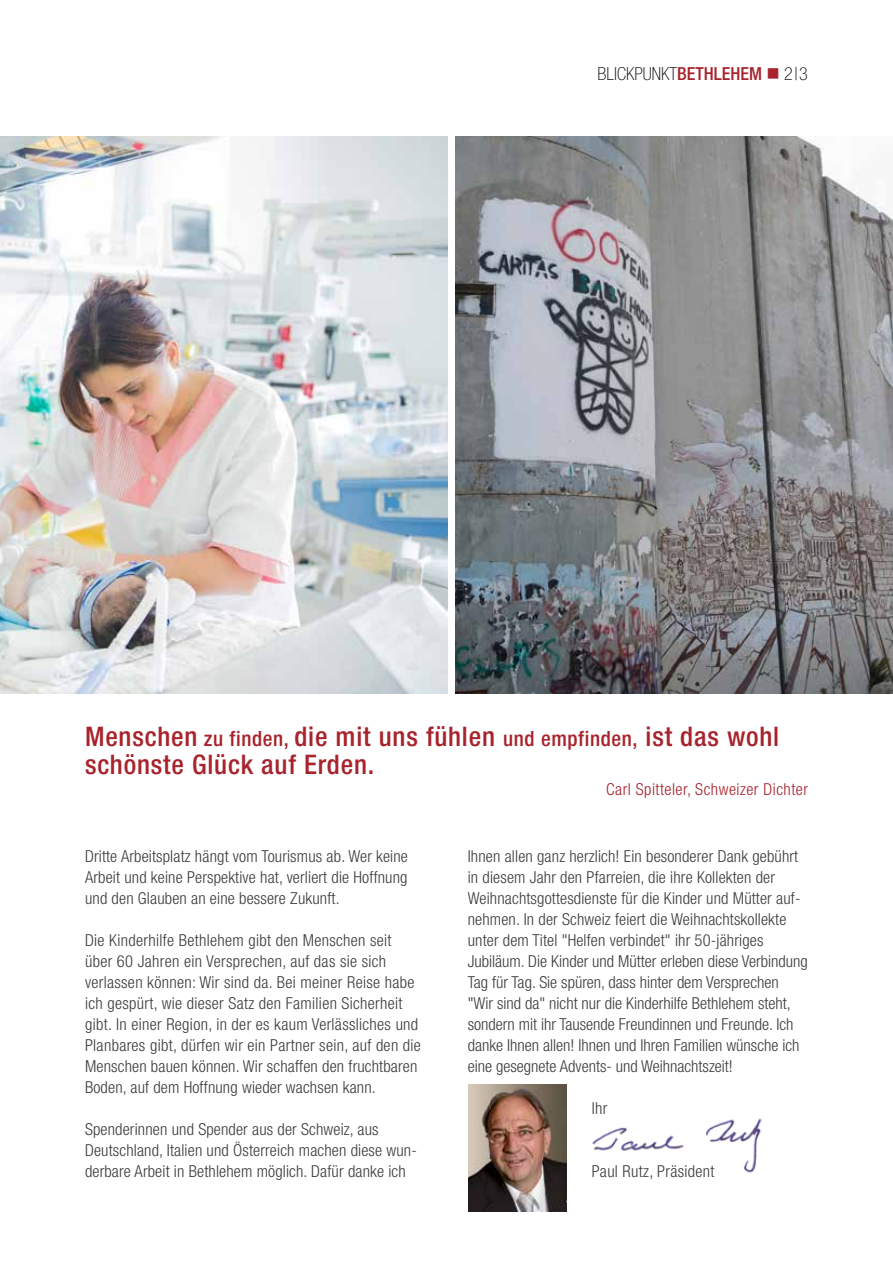
<style>
.page{position:relative;width:893px;height:1263px;background:#fff}
.page>*{position:absolute;margin:0;border:0;box-sizing:border-box;transform-origin:0 0}
.t1{font:500 condensed 27px/28.5px "Helvetica Neue";letter-spacing:.03em;color:#a8232c}
.t2{font:100 condensed 18px "Helvetica Neue";color:#000}
.t3{font:300 condensed 16.5px/21px "Helvetica Neue";letter-spacing:.01em;color:#3c3c3b}
.t4{font:300 condensed 16.5px "Helvetica Neue";letter-spacing:.03em;color:#a8232c}
.s1{font-weight:500;color:#a8232c}
.s2{color:#a8232c}
.s3{font-size:21px}
</style>
<div class="page">
<img style="left:0;top:136px;width:447px;height:557px">
<img style="left:455px;top:136px;width:438px;height:557px">
<img style="left:468px;top:1084px;width:98px;height:128px">
<img style="left:592px;top:1118px;width:170px;height:55px">
<p class="t2" style="left:597px;top:64px;width:212px">BLICKPUNKT<span class="s1">BETHLEHEM</span> <span class="s2">■</span> 2|3</p>
<h1 class="t1" style="left:85px;top:722px;width:696px">Menschen <span class="s3">zu finden,</span> die mit uns fühlen <span class="s3">und empfinden,</span> ist das wohl schönste Glück auf Erden.</h1>
<p class="t4" style="left:606px;top:780px;width:203px">Carl Spitteler, Schweizer Dichter</p>
<p class="t3" style="left:85px;top:845px;width:324px;text-align:justify">Dritte Arbeitsplatz hängt vom Tourismus ab. Wer keine Arbeit und keine Perspektive hat, verliert die Hoffnung und den Glauben an eine bessere Zukunft.</p>
<p class="t3" style="left:85px;top:929px;width:337px">Die Kinderhilfe Bethlehem gibt den Menschen seit über 60 Jahren ein Versprechen, auf das sie sich verlassen können: Wir sind da. Bei meiner Reise habe ich gespürt, wie dieser Satz den Familien Sicherheit gibt. In einer Region, in der es kaum Verlässliches und Planbares gibt, dürfen wir ein Partner sein, auf den die Menschen bauen können. Wir schaffen den fruchtbaren Boden, auf dem Hoffnung wieder wachsen kann.</p>
<p class="t3" style="left:85px;top:1118px;width:333px">Spenderinnen und Spender aus der Schweiz, aus<br>Deutschland, Italien und Österreich machen diese wun&shy;derbare Arbeit in Bethlehem möglich. Dafür danke ich</p>
<p class="t3" style="left:468px;top:845px;width:342px">Ihnen allen ganz herzlich! Ein besonderer Dank gebührt in diesem Jahr den Pfarreien, die ihre Kollekten der Weihnachtsgottesdienste für die Kinder und Mütter auf&shy;nehmen. In der Schweiz feiert die Weihnachtskollekte unter dem Titel "Helfen verbindet" ihr 50-jähriges Jubiläum. Die Kinder und Mütter erleben diese Verbindung Tag für Tag. Sie spüren, dass hinter dem Versprechen "Wir sind da" nicht nur die Kinderhilfe Bethlehem steht, sondern mit ihr Tausende Freundinnen und Freunde. Ich danke Ihnen allen! Ihnen und Ihren Familien wünsche ich eine gesegnete Advents- und Weihnachtszeit!</p>
<p class="t3" style="left:592px;top:1097px;width:17px">Ihr</p>
<p class="t3" style="left:592px;top:1160px;width:124px">Paul Rutz, Präsident</p>
</div>
